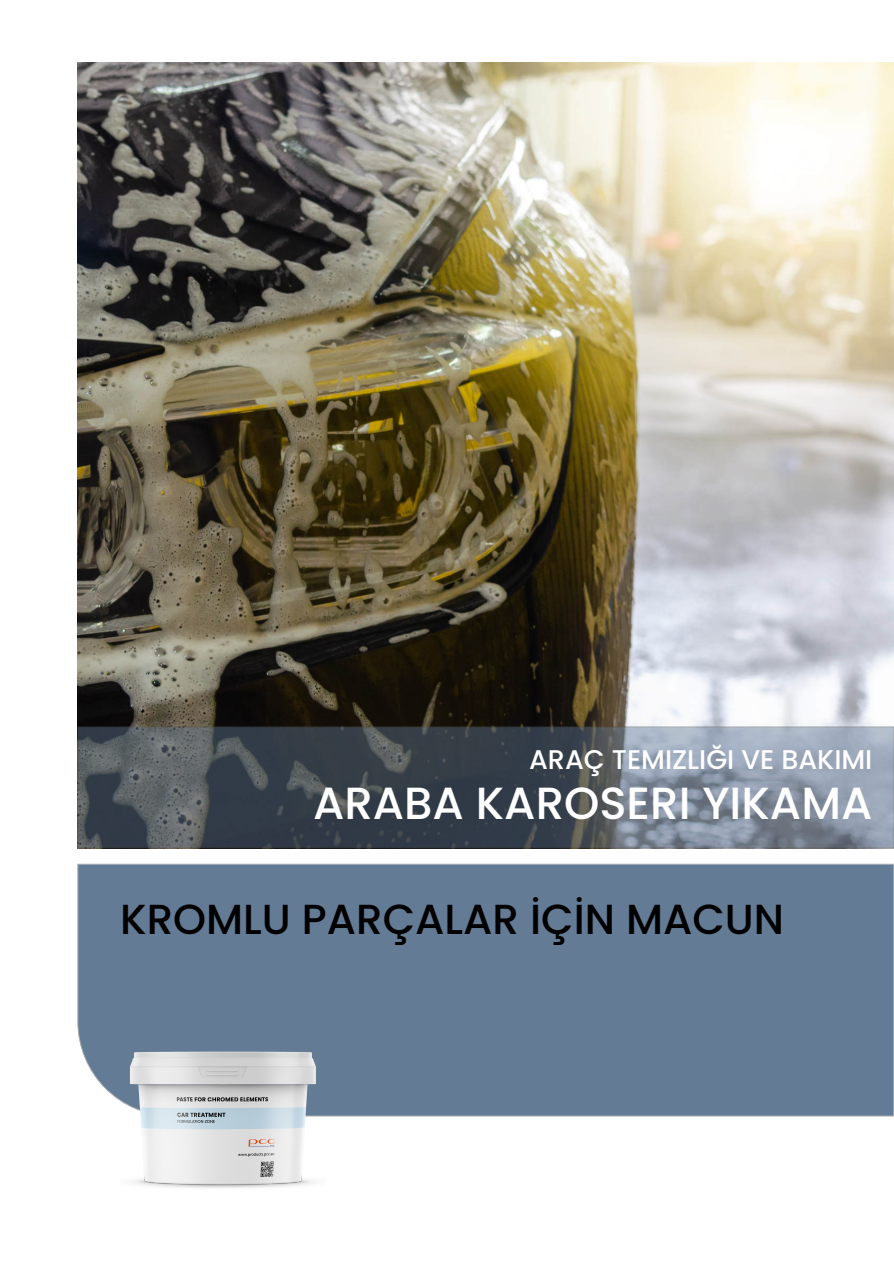
<style>
.page{position:relative;width:894px;height:1264px;background:#fff}
.page>*{position:absolute;margin:0;border:0;box-sizing:border-box;transform-origin:0 0}
.t1{font:500 45px "Poppins";color:#fff}
.t2{font:500 42px "Poppins";color:#000}
.t3{font:500 27px "Poppins";color:#fff}
</style>
<div class="page">
<div style="left:77px;top:863px;width:816px;height:253px;background:#647b96"></div>
<img style="left:78px;top:63px;width:815px;height:663px">
<div style="left:78px;top:726px;width:815px;height:122px;background:#647b96;border:1px solid #575a5b;opacity:.45"></div>
<img style="left:120px;top:1038px;width:205px;height:150px">
<p class="t3" style="left:529px;top:741px;width:345px">ARAÇ TEMIZLIĞI VE BAKIMI</p>
<p class="t1" style="left:313px;top:771px;width:560px">ARABA KAROSERI YIKAMA</p>
<p class="t2" style="left:120px;top:889px;width:665px">KROMLU PARÇALAR İÇİN MACUN</p>
</div>
